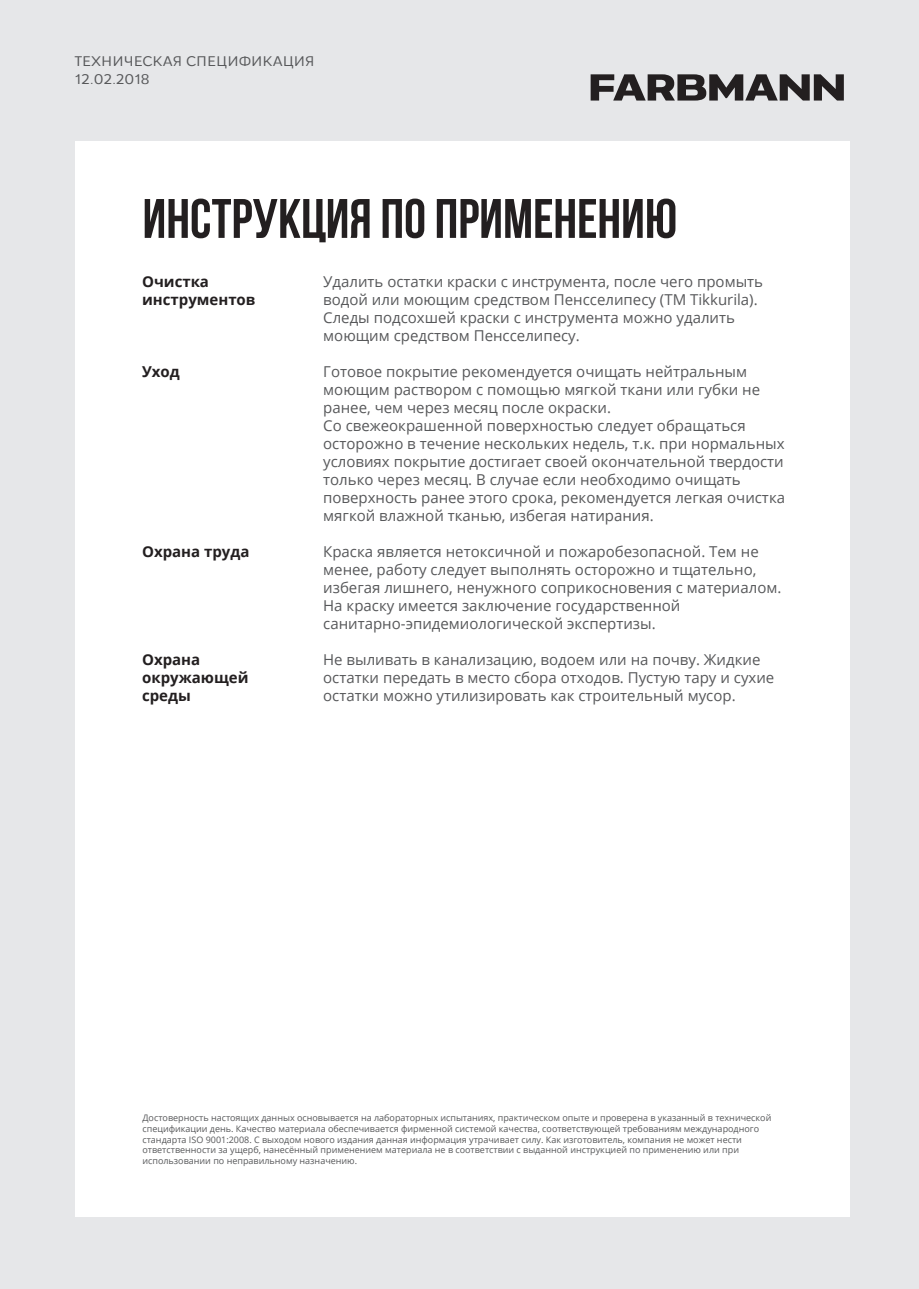
<style>
.page{position:relative;width:919px;height:1289px;background:#fff}
.page>*{position:absolute;margin:0;border:0;box-sizing:border-box;transform-origin:0 0}
.t1{font:55.5px "Bebas Neue Cyrillic";color:#231f20}
.t2{font:15px/18px "Open Sans";color:#57585a}
.t3{font:700 15px/18px "Open Sans";color:#231f20}
.t4{font:15px/18px "Osnova Pro";color:#57585a}
.t5{font:9px/10.8px "Open Sans";color:#57585a}
</style>
<div class="page">
<div style="left:0;top:0;width:918px;height:1288px;background:#e6e7e9"></div>
<div style="left:75px;top:141px;width:774px;height:1075px;background:#fff"></div>
<svg style="left:590px;top:74px;width:253px;height:27px"></svg>
<p class="t4" style="left:75px;top:52px;width:241px">ТЕХНИЧЕСКАЯ СПЕЦИФИКАЦИЯ<br>12.02.2018</p>
<h1 class="t1" style="left:142px;top:188px;width:536px">ИНСТРУКЦИЯ ПО ПРИМЕНЕНИЮ</h1>
<p class="t3" style="left:142px;top:272px;width:115px">Очистка инструментов</p>
<p class="t3" style="left:142px;top:362px;width:39px">Уход</p>
<p class="t3" style="left:142px;top:542px;width:109px">Охрана труда</p>
<p class="t3" style="left:142px;top:650px;width:108px">Охрана окружающей среды</p>
<p class="t2" style="left:323px;top:272px;width:441px">Удалить остатки краски с инструмента, после чего промыть водой или моющим средством Пенсселипесу (ТМ Tikkurila).<br>Следы подсохшей краски с инструмента можно удалить моющим средством Пенсселипесу.</p>
<p class="t2" style="left:323px;top:362px;width:463px">Готовое покрытие рекомендуется очищать нейтральным моющим раствором с помощью мягкой ткани или губки не ранее, чем через месяц после окраски.<br>Со свежеокрашенной поверхностью следует обращаться осторожно в течение нескольких недель, т.к. при нормальных условиях покрытие достигает своей окончательной твердости только через месяц. В случае если необходимо очищать поверхность ранее этого срока, рекомендуется легкая очистка мягкой влажной тканью, избегая натирания.</p>
<p class="t2" style="left:323px;top:542px;width:459px">Краска является нетоксичной и пожаробезопасной. Тем не менее, работу следует выполнять осторожно и тщательно, избегая лишнего, ненужного соприкосновения с материалом.<br>На краску имеется заключение государственной санитарно-эпидемиологической экспертизы.</p>
<p class="t2" style="left:323px;top:650px;width:452px">Не выливать в канализацию, водоем или на почву. Жидкие остатки передать в место сбора отходов. Пустую тару и сухие остатки можно утилизировать как строительный мусор.</p>
<p class="t5" style="left:142px;top:1111px;width:630px">Достоверность настоящих данных основывается на лабораторных испытаниях, практическом опыте и проверена в указанный в технической спецификации день. Качество материала обеспечивается фирменной системой качества, соответствующей требованиям международного стандарта ISO 9001:2008. С выходом нового издания данная информация утрачивает силу. Как изготовитель, компания не может нести ответственности за ущерб, нанесённый применением материала не в соответствии с выданной инструкцией по применению или при использовании по неправильному назначению.</p>
</div>
